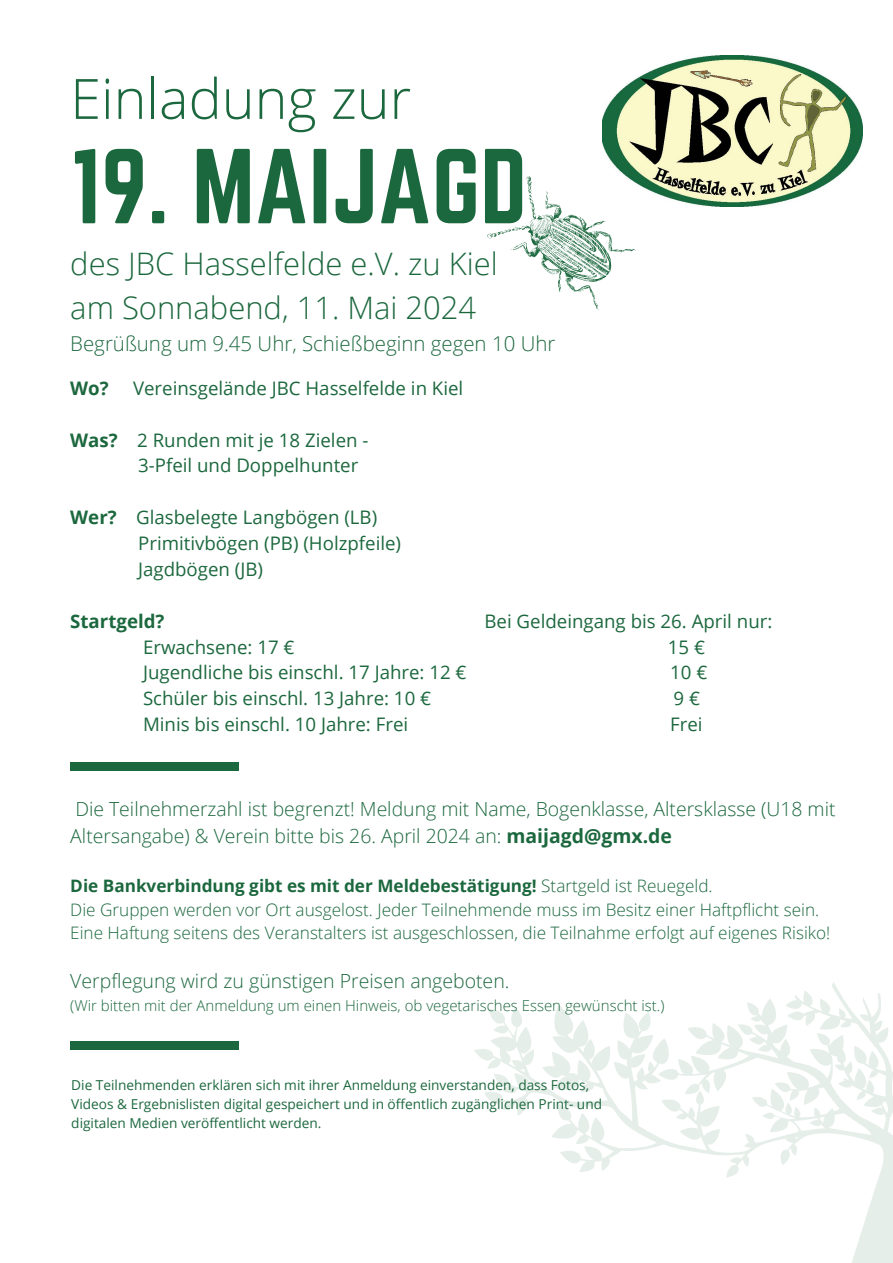
<style>
.page{position:relative;width:893px;height:1263px;background:#fff}
.page>*{position:absolute;margin:0;border:0;box-sizing:border-box;transform-origin:0 0}
.t1{font:93px "Norwester";color:#1c683e}
.t2{font:300 55.72px "Open Sans";color:#1c683e}
.t3{font:300 30.97px/43.3px "Open Sans";color:#1c683e}
.t4{font:300 20.48px "Open Sans";color:#1c683e}
.t5{font:300 19.5px "Open Sans";color:#1c683e}
.t6{font:300 19.42px/27px "Open Sans";color:#1c683e}
.t7{font:18.67px/25.9px "Open Sans";color:#1c683e}
.t8{font:700 18.67px "Open Sans";color:#1c683e}
.t9{font:300 17.17px/23.6px "Open Sans";color:#1c683e}
.t10{font:300 15px "Open Sans";color:#1c683e}
.t11{font:13.65px/19.1px "Open Sans";color:#1c683e}
.s1{font-weight:700}
</style>
<div class="page">
<div style="left:70px;top:1041px;width:168px;height:9px;background:#1c683e"></div>
<div style="left:70px;top:762px;width:168px;height:9px;background:#1c683e"></div>
<img style="left:602px;top:56px;width:260px;height:151px">
<svg style="left:487px;top:171px;width:157px;height:139px"></svg>
<svg style="left:474px;top:982px;width:419px;height:281px"></svg>
<h4 class="t2" style="left:70px;top:59px;width:342px">Einladung zur</h4>
<p class="t1" style="left:70px;top:130px;width:458px">19. MAIJAGD</p>
<h4 class="t3" style="left:70px;top:242px;width:429px">des JBC Hasselfelde e.V. zu Kiel am Sonnabend, 11. Mai 2024</h4>
<h4 class="t4" style="left:70px;top:329px;width:486px">Begrüßung um 9.45 Uhr, Schießbeginn gegen 10 Uhr</h4>
<h2 class="t8" style="left:70px;top:375px;width:40px">Wo?</h2>
<h2 class="t7" style="left:133px;top:375px;width:332px">Vereinsgelände JBC Hasselfelde in Kiel</h2>
<h1 class="t7" style="left:138px;top:426px;width:232px;text-indent:-68px"><span class="s1">Was?</span> 2 Runden mit je 18 Zielen -<br>3-Pfeil und Doppelhunter</h1>
<p class="t7" style="left:138px;top:504px;width:264px;text-indent:-68px"><span class="s1">Wer?</span> Glasbelegte Langbögen (LB)<br>Primitivbögen (PB) (Holzpfeile)<br>Jagdbögen (JB)</p>
<h4 class="t8" style="left:70px;top:608px;width:96px">Startgeld?</h4>
<h4 class="t7" style="left:484px;top:607px;width:289px">Bei Geldeingang bis 26. April nur:</h4>
<h4 class="t7" style="left:143px;top:633px;width:153px">Erwachsene: 17 €</h4>
<h4 class="t7" style="left:668px;top:633px;width:39px">15 €</h4>
<h4 class="t7" style="left:143px;top:659px;width:325px">Jugendliche bis einschl. 17 Jahre: 12 €</h4>
<h4 class="t7" style="left:670px;top:659px;width:39px">10 €</h4>
<h4 class="t7" style="left:143px;top:685px;width:290px">Schüler bis einschl. 13 Jahre: 10 €</h4>
<h4 class="t7" style="left:673px;top:685px;width:28px">9 €</h4>
<h4 class="t7" style="left:143px;top:711px;width:267px">Minis bis einschl. 10 Jahre: Frei</h4>
<h4 class="t7" style="left:670px;top:711px;width:34px">Frei</h4>
<h4 class="t6" style="left:70px;top:795px;width:767px">Die Teilnehmerzahl ist begrenzt! Meldung mit Name, Bogenklasse, Altersklasse (U18 mit<br>Altersangabe) &amp; Verein bitte bis 26. April 2024 an: <span class="s1">maijagd@gmx.de</span></h4>
<h4 class="t9" style="left:70px;top:874px;width:761px"><span class="s1">Die Bankverbindung gibt es mit der Meldebestätigung!</span> Startgeld ist Reuegeld.<br>Die Gruppen werden vor Ort ausgelost. Jeder Teilnehmende muss im Besitz einer Haftpflicht sein.<br>Eine Haftung seitens des Veranstalters ist ausgeschlossen, die Teilnahme erfolgt auf eigenes Risiko!</h4>
<h5 class="t5" style="left:70px;top:967px;width:441px">Verpflegung wird zu günstigen Preisen angeboten.</h5>
<p class="t10" style="left:70px;top:995px;width:596px">(Wir bitten mit der Anmeldung um einen Hinweis, ob vegetarisches Essen gewünscht ist.)</p>
<h4 class="t11" style="left:71px;top:1075px;width:532px">Die Teilnehmenden erklären sich mit ihrer Anmeldung einverstanden, dass Fotos,<br>Videos &amp; Ergebnislisten digital gespeichert und in öffentlich zugänglichen Print- und digitalen Medien veröffentlicht werden.</h4>
</div>
